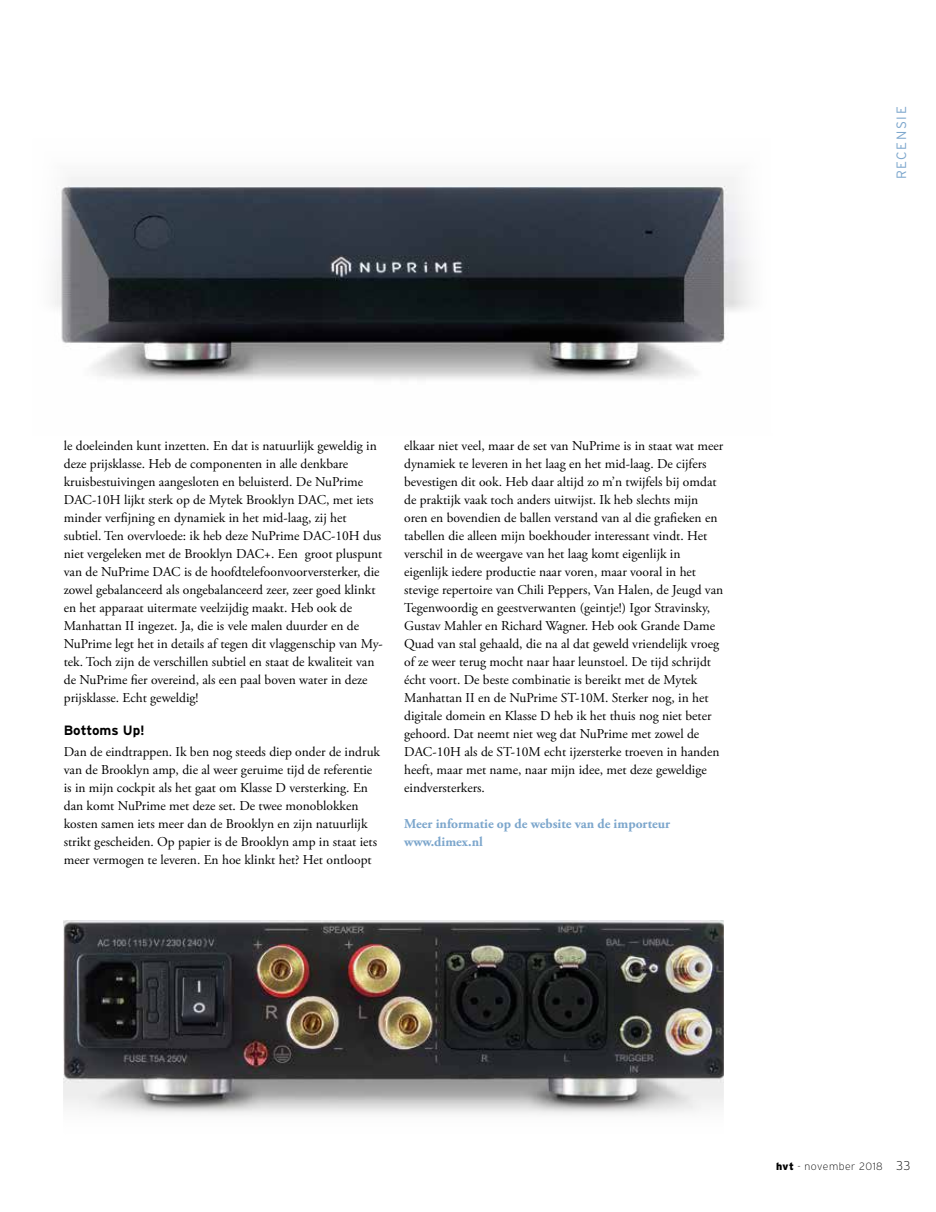
<style>
.page{position:relative;width:936px;height:1212px;background:#fff}
.page>*{position:absolute;margin:0;border:0;box-sizing:border-box;transform-origin:0 0}
.t1{font:13.5px/18px "Adobe Garamond Pro";color:#000}
.t2{font:700 13.5px/18px "Adobe Garamond Pro";color:#7ca6cc}
.t3{font:700 13.5px "Interstate";letter-spacing:-.005em;color:#000}
.t4{font:300 13.5px "Interstate";letter-spacing:.12em;color:#7ca6cc}
.t5{font:200 10.5px "Interstate";letter-spacing:.05em;color:#000}
.s1{font-weight:900}
.s2{font-size:12.75px}
</style>
<div class="page">
<img style="left:64px;top:921px;width:659px;height:194px">
<img style="left:53px;top:177px;width:698px;height:203px">
<p class="t1" style="left:64px;top:437px;width:320px">le doeleinden kunt inzetten. En dat is natuurlijk geweldig in deze prijsklasse. Heb de componenten in alle denkbare kruisbestuivingen aangesloten en beluisterd. De NuPrime DAC-10H lijkt sterk op de Mytek Brooklyn DAC, met iets minder verfijning en dynamiek in het mid-laag, zij het subtiel. Ten overvloede: ik heb deze NuPrime DAC-10H dus niet vergeleken met de Brooklyn DAC+. Een groot pluspunt van de NuPrime DAC is de hoofdtelefoonvoorversterker, die zowel gebalanceerd als ongebalanceerd zeer, zeer goed klinkt en het apparaat uitermate veelzijdig maakt. Heb ook de Manhattan II ingezet. Ja, die is vele malen duurder en de NuPrime legt het in details af tegen dit vlaggenschip van My&shy;tek. Toch zijn de verschillen subtiel en staat de kwaliteit van de NuPrime fier overeind, als een paal boven water in deze prijsklasse. Echt geweldig!</p>
<p class="t3" style="left:64px;top:723px;width:83px">Bottoms Up!</p>
<p class="t1" style="left:64px;top:743px;width:318px">Dan de eindtrappen. Ik ben nog steeds diep onder de indruk van de Brooklyn amp, die al weer geruime tijd de referentie is in mijn cockpit als het gaat om Klasse D versterking. En dan komt NuPrime met deze set. De twee monoblokken kosten samen iets meer dan de Brooklyn en zijn natuurlijk strikt gescheiden. Op papier is de Brooklyn amp in staat iets meer vermogen te leveren. En hoe klinkt het? Het ontloopt</p>
<p class="t1" style="left:404px;top:437px;width:320px">elkaar niet veel, maar de set van NuPrime is in staat wat meer dynamiek te leveren in het laag en het mid-laag. De cijfers bevestigen dit ook. Heb daar altijd zo m’n twijfels bij omdat de praktijk vaak toch anders uitwijst. Ik heb slechts mijn oren en bovendien de ballen verstand van al die grafieken en tabellen die alleen mijn boekhouder interessant vindt. Het verschil in de weergave van het laag komt eigenlijk in eigenlijk iedere productie naar voren, maar vooral in het stevige repertoire van Chili Peppers, Van Halen, de Jeugd van Tegenwoordig en geestverwanten (geintje!) Igor Stravinsky, Gustav Mahler en Richard Wagner. Heb ook Grande Dame Quad van stal gehaald, die na al dat geweld vriendelijk vroeg of ze weer terug mocht naar haar leunstoel. De tijd schrijdt écht voort. De beste combinatie is bereikt met de Mytek Manhattan II en de NuPrime ST-10M. Sterker nog, in het digitale domein en Klasse D heb ik het thuis nog niet beter gehoord. Dat neemt niet weg dat NuPrime met zowel de DAC-10H als de ST-10M echt ijzersterke troeven in handen heeft, maar met name, naar mijn idee, met deze geweldige eindversterkers.</p>
<p class="t2" style="left:404px;top:815px;width:267px">Meer informatie op de website van de importeur www.dimex.nl</p>
<p class="t4" style="left:893px;top:179px;width:74px;rotate:-90deg">RECENSIE</p>
<p class="t5" style="left:776px;top:1160px;width:136px"><span class="s1">hvt</span> - november 2018 <span class="s2">33</span></p>
</div>
